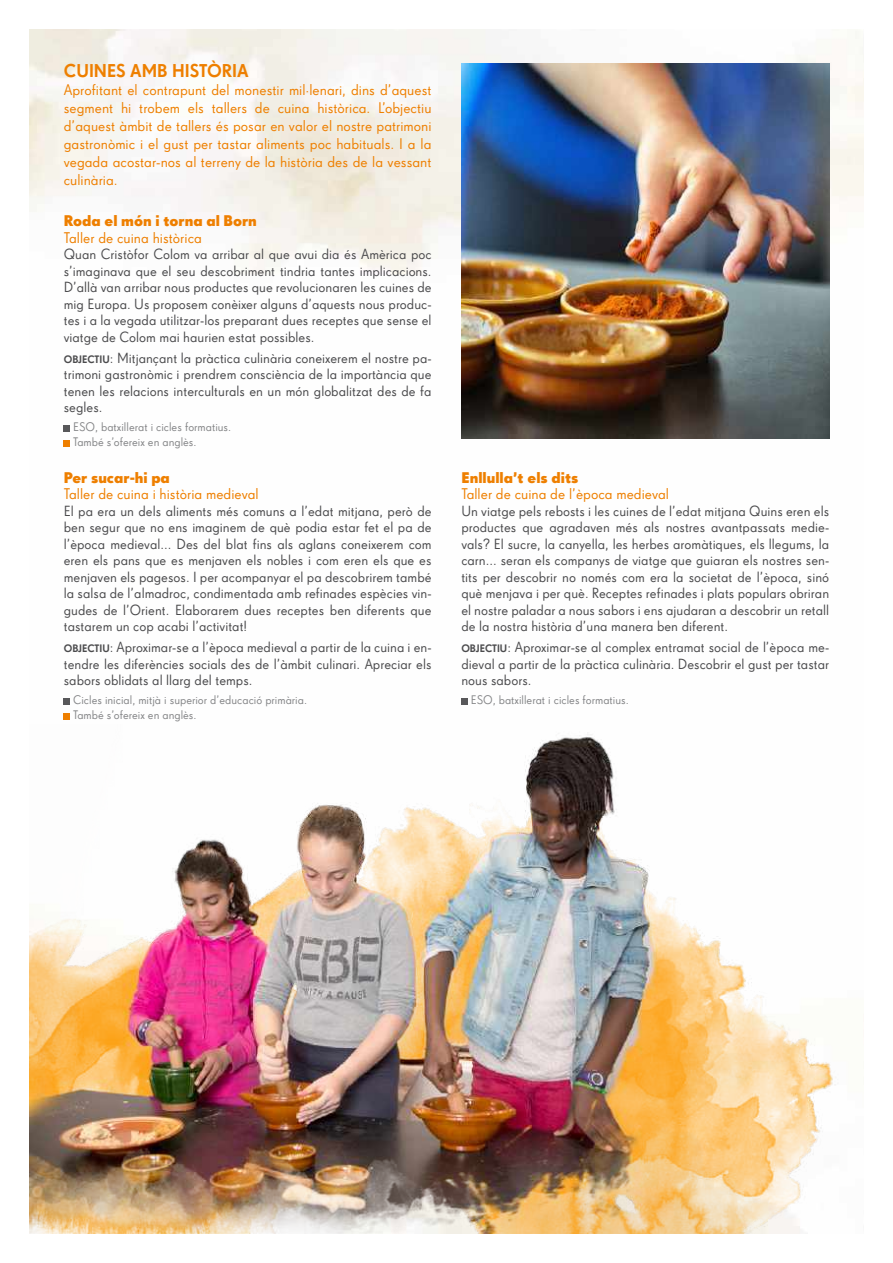
<style>
.page{position:relative;width:893px;height:1263px;background:#fff}
.page>*{position:absolute;margin:0;border:0;box-sizing:border-box;transform-origin:0 0}
.t1{font:18px "Super Grotesk A Med LF";color:#ee7f00}
.t2{font:15px/18px "Super Grotesk A Rg LF";color:#ee7f00;text-align:justify}
.t3{font:15px "Super Grotesk A Bd LF";color:#ee7f00}
.t4{font:14.25px/16.5px "Super Grotesk A Rg LF";color:#4b4b4d;text-align:justify}
.t5{font:12px "Super Grotesk A Rg LF";color:#848587}
.t6{font:12px "Super Grotesk A";color:#848587}
.s1{font-family:"Super Grotesk A Med LF";font-size:10.5px}
</style>
<div class="page">
<img style="left:30px;top:30px;width:833px;height:671px">
<img style="left:30px;top:701px;width:803px;height:532px">
<svg style="left:64px;top:425px;width:6px;height:6px"></svg>
<svg style="left:64px;top:440px;width:6px;height:6px"></svg>
<svg style="left:64px;top:698px;width:6px;height:6px"></svg>
<svg style="left:64px;top:713px;width:6px;height:6px"></svg>
<img style="left:461px;top:64px;width:368px;height:374px">
<div style="left:461px;top:698px;width:7px;height:6px;background:#58585a"></div>
<p class="t1" style="left:64px;top:60px;width:186px">CUINES AMB HISTÒRIA</p>
<p class="t2" style="left:64px;top:81px;width:369px">Aprofitant el contrapunt del monestir mil·lenari, dins d’aquest segment hi trobem els tallers de cuina històrica. L’objectiu d’aquest àmbit de tallers és posar en valor el nostre patrimoni gastronòmic i el gust per tastar aliments poc habituals. I a la vegada acostar-nos al terreny de la història des de la vessant culinària.</p>
<p class="t3" style="left:64px;top:212px;width:195px">Roda el món i torna al Born</p>
<p class="t2" style="left:64px;top:228px;width:140px">Taller de cuina històrica</p>
<p class="t4" style="left:64px;top:246px;width:369px">Quan Cristòfor Colom va arribar al que avui dia és Amèrica poc s’imaginava que el seu descobriment tindria tantes implicacions.<br>D’allà van arribar nous productes que revolucionaren les cuines de mig Europa. Us proposem conèixer alguns d’aquests nous produc&shy;tes i a la vegada utilitzar-los preparant dues receptes que sense el viatge de Colom mai haurien estat possibles.</p>
<p class="t4" style="left:64px;top:349px;width:369px"><span class="s1">OBJECTIU</span>: Mitjançant la pràctica culinària coneixerem el nostre pa&shy;trimoni gastronòmic i prendrem consciència de la importància que tenen les relacions interculturals en un món globalitzat des de fa segles.</p>
<p class="t5" style="left:73px;top:420px;width:160px">ESO, batxillerat i cicles formatius.</p>
<p class="t6" style="left:73px;top:435px;width:125px">També s’ofereix en anglès.</p>
<p class="t3" style="left:64px;top:468px;width:108px">Per sucar-hi pa</p>
<p class="t2" style="left:64px;top:485px;width:196px">Taller de cuina i història medieval</p>
<p class="t4" style="left:64px;top:502px;width:369px">El pa era un dels aliments més comuns a l’edat mitjana, però de ben segur que no ens imaginem de què podia estar fet el pa de l’època medieval... Des del blat fins als aglans coneixerem com eren els pans que es menjaven els nobles i com eren els que es menjaven els pagesos. I per acompanyar el pa descobrirem també la salsa de l’almadroc, condimentada amb refinades espècies vin&shy;gudes de l’Orient. Elaborarem dues receptes ben diferents que tastarem un cop acabi l’activitat!</p>
<p class="t4" style="left:64px;top:639px;width:369px"><span class="s1">OBJECTIU</span>: Aproximar-se a l’època medieval a partir de la cuina i en&shy;tendre les diferències socials des de l’àmbit culinari. Apreciar els sabors oblidats al llarg del temps.</p>
<p class="t5" style="left:73px;top:693px;width:235px">Cicles inicial, mitjà i superior d’educació primària.</p>
<p class="t6" style="left:73px;top:708px;width:125px">També s’ofereix en anglès.</p>
<p class="t3" style="left:461px;top:468px;width:119px">Enllulla’t els dits</p>
<p class="t2" style="left:461px;top:485px;width:209px">Taller de cuina de l’època medieval</p>
<p class="t4" style="left:461px;top:503px;width:369px">Un viatge pels rebosts i les cuines de l’edat mitjana Quins eren els productes que agradaven més als nostres avantpassats medie&shy;vals? El sucre, la canyella, les herbes aromàtiques, els llegums, la carn... seran els companys de viatge que guiaran els nostres sen&shy;tits per descobrir no només com era la societat de l’època, sinó què menjava i per què. Receptes refinades i plats populars obriran el nostre paladar a nous sabors i ens ajudaran a descobrir un retall de la nostra història d’una manera ben diferent.</p>
<p class="t4" style="left:461px;top:639px;width:369px"><span class="s1">OBJECTIU</span>: Aproximar-se al complex entramat social de l’època me&shy;dieval a partir de la pràctica culinària. Descobrir el gust per tastar nous sabors.</p>
<p class="t5" style="left:471px;top:693px;width:160px">ESO, batxillerat i cicles formatius.</p>
</div>
